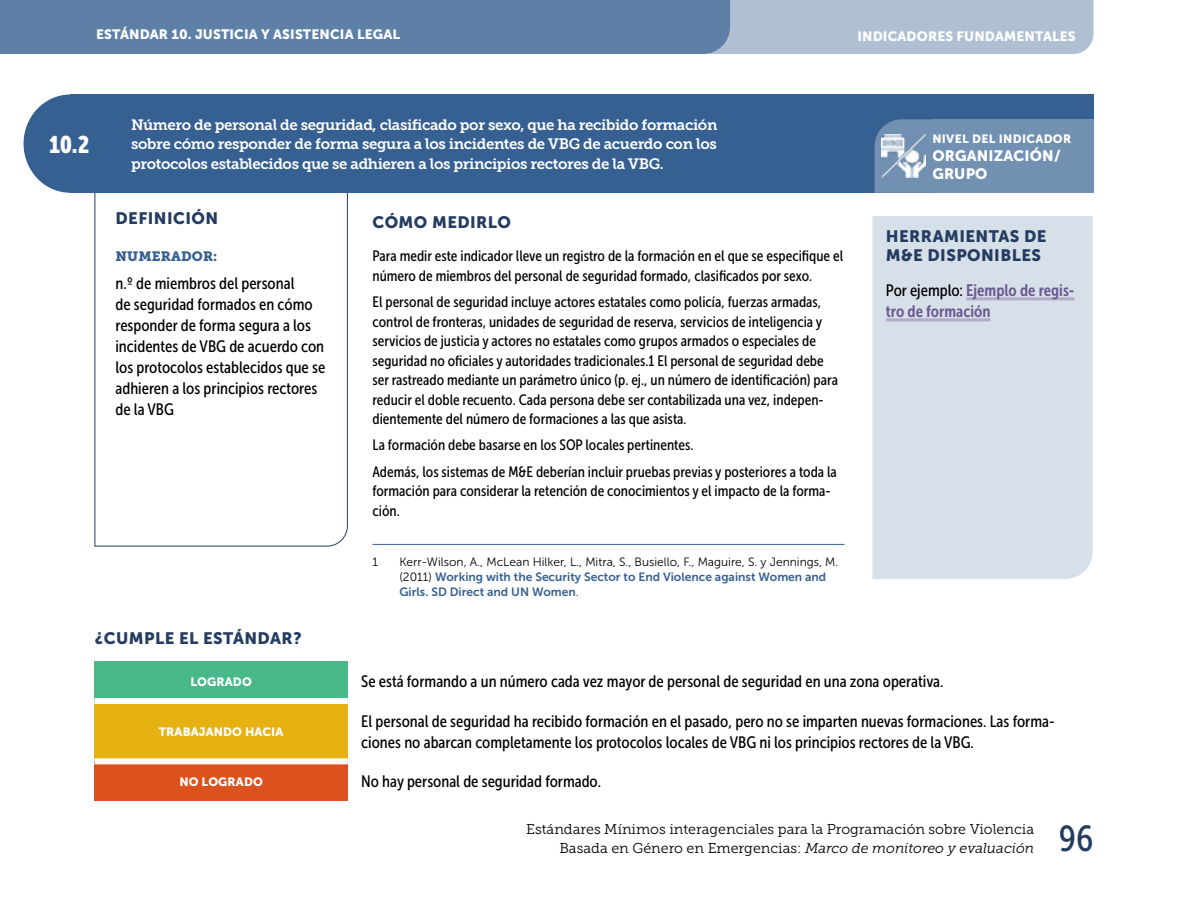
<style>
.page{position:relative;width:1188px;height:918px;background:#fff}
.page>*{position:absolute;margin:0;border:0;box-sizing:border-box;transform-origin:0 0}
.t1{font:36px "Museo Sans Cond 500";color:#243c61}
.t2{font:24px "Museo Sans Cond 900";color:#fff}
.t3{font:16.5px/21px "Museo Sans Cond 500";color:#000}
.t4{font:16.5px/19.5px "Museo Sans 900";letter-spacing:.025em;color:#243c61}
.t5{font:16.5px/21px "Museo Sans Cond 700";color:#69598f}
.t6{font:15px/19.5px "Museo Sans Cond 500";color:#000}
.t7{font:15px/19.5px "Museo Slab 700";letter-spacing:-.025em;color:#fff;text-align:justify}
.t8{font:15px/18px "Museo Sans 900";letter-spacing:.01em;color:#fff}
.t9{font:14.25px/18.8px "Museo Slab 300";color:#000;text-align:right}
.t10{font:13.5px "Museo Sans 900";letter-spacing:.01em;color:#fff}
.t11{font:13.5px "Museo Slab 900";letter-spacing:.01em;color:#366091}
.t12{font:12px/15px "Museo Sans 700";color:#366091}
.t13{font:12px "Museo Sans 300";color:#000}
.t14{font:12px "Museo Sans 900";letter-spacing:.01em;color:#fff}
.s1{font-family:"Museo Sans 300";color:#000}
.s2{font-family:"Museo Sans Cond 500";color:#000}
.s3{font-style:italic}
</style>
<div class="page">
<svg style="left:0;top:0;width:1094px;height:54px;background:#7995b5"></svg>
<svg style="left:94px;top:193px;width:254px;height:354px"></svg>
<div style="left:70px;top:95px;width:1024px;height:98px;background:#366091"></div>
<div style="left:872px;top:216px;width:221px;height:363px;background:#d7dfe9"></div>
<hr style="left:966px;top:297px;width:109px;height:3px;background:#b3abc7">
<hr style="left:886px;top:318px;width:105px;height:3px;background:#b3abc7">
<div style="left:24px;top:95px;width:93px;height:98px;background:#366091;border-radius:50%"></div>
<hr style="left:372px;top:544px;width:473px;height:1px;background:#366091">
<div style="left:94px;top:662px;width:254px;height:39px;background:#48b889"></div>
<div style="left:94px;top:701px;width:254px;height:60px;background:#e7b112"></div>
<div style="left:94px;top:761px;width:254px;height:40px;background:#db521f"></div>
<div style="left:94px;top:698px;width:254px;height:6px;background:#fff"></div>
<div style="left:94px;top:758px;width:254px;height:6px;background:#fff"></div>
<div style="left:932px;top:119px;width:162px;height:74px;background:#7290b2"></div>
<svg style="left:875px;top:119px;width:57px;height:74px;background:#6f8db0"></svg>
<img style="left:882px;top:134px;width:43px;height:44px">
<p class="t10" style="left:96px;top:27px;width:305px">ESTÁNDAR 10. JUSTICIA Y ASISTENCIA LEGAL</p>
<p class="t10" style="left:857px;top:28px;width:220px">INDICADORES FUNDAMENTALES</p>
<h2 class="t2" style="left:49px;top:131px;width:42px">10.2</h2>
<p class="t7" style="left:131px;top:115px;width:588px">Número de personal de seguridad, clasificado por sexo, que ha recibido formación sobre cómo responder de forma segura a los incidentes de VBG de acuerdo con los protocolos establecidos que se adhieren a los principios rectores de la VBG.</p>
<p class="t4" style="left:116px;top:209px;width:104px">DEFINICIÓN</p>
<p class="t11" style="left:116px;top:248px;width:103px">NUMERADOR:</p>
<p class="t3" style="left:116px;top:273px;width:211px">n.º de miembros del personal<br>de seguridad formados en cómo responder de forma segura a los incidentes de VBG de acuerdo con los protocolos establecidos que se adhieren a los principios rectores de la VBG</p>
<p class="t4" style="left:372px;top:213px;width:140px">CÓMO MEDIRLO</p>
<p class="t6" style="left:372px;top:247px;width:472px">Para medir este indicador lleve un registro de la formación en el que se especifique el número de miembros del personal de seguridad formado, clasificados por sexo.</p>
<p class="t6" style="left:372px;top:292px;width:467px">El personal de seguridad incluye actores estatales como policía, fuerzas armadas, control de fronteras, unidades de seguridad de reserva, servicios de inteligencia y servicios de justicia y actores no estatales como grupos armados o especiales de seguridad no oficiales y autoridades tradicionales.1 El personal de seguridad debe ser rastreado mediante un parámetro único (p. ej., un número de identificación) para reducir el doble recuento. Cada persona debe ser contabilizada una vez, indepen&shy;dientemente del número de formaciones a las que asista.</p>
<p class="t6" style="left:372px;top:432px;width:466px;line-height:26.2px">La formación debe basarse en los SOP locales pertinentes.<br>Además, los sistemas de M&amp;E deberían incluir pruebas previas y posteriores a toda la</p>
<p class="t6" style="left:372px;top:481px;width:460px">formación para considerar la retención de conocimientos y el impacto de la forma&shy;ción.</p>
<p class="t13" style="left:372px;top:556px;width:7px">1</p>
<p class="t13" style="left:399px;top:556px;width:440px">Kerr-Wilson, A., McLean Hilker, L., Mitra, S., Busiello, F., Maguire, S. y Jennings, M.</p>
<p class="t12" style="left:399px;top:570px;width:428px"><span class="s1">(2011)</span> Working with the Security Sector to End Violence against Women and<br>Girls. SD Direct and UN Women<span class="s1">.</span></p>
<p class="t14" style="left:932px;top:132px;width:140px">NIVEL DEL INDICADOR</p>
<p class="t8" style="left:932px;top:146px;width:130px">ORGANIZACIÓN/<br>GRUPO</p>
<p class="t4" style="left:886px;top:226px;width:162px">HERRAMIENTAS DE<br>M&amp;E DISPONIBLES</p>
<p class="t5" style="left:886px;top:280px;width:190px"><span class="s2">Por ejemplo:</span> Ejemplo de regis&shy;tro de formación</p>
<p class="t4" style="left:95px;top:628px;width:209px">¿CUMPLE EL ESTÁNDAR?</p>
<p class="t14" style="left:190px;top:675px;width:63px">LOGRADO</p>
<p class="t3" style="left:361px;top:671px;width:584px">Se está formando a un número cada vez mayor de personal de seguridad en una zona operativa.</p>
<p class="t14" style="left:159px;top:725px;width:126px">TRABAJANDO HACIA</p>
<p class="t3" style="left:361px;top:711px;width:695px">El personal de seguridad ha recibido formación en el pasado, pero no se imparten nuevas formaciones. Las forma&shy;ciones no abarcan completamente los protocolos locales de VBG ni los principios rectores de la VBG.</p>
<p class="t14" style="left:179px;top:775px;width:85px">NO LOGRADO</p>
<p class="t3" style="left:361px;top:771px;width:241px">No hay personal de seguridad formado.</p>
<p class="t9" style="left:526px;top:820px;width:510px">Estándares Mínimos interagenciales para la Programación sobre Violencia<br>Basada en Género en Emergencias: <span class="s3">Marco de monitoreo y evaluación</span></p>
<h1 class="t1" style="left:1059px;top:818px;width:36px">96</h1>
</div>
